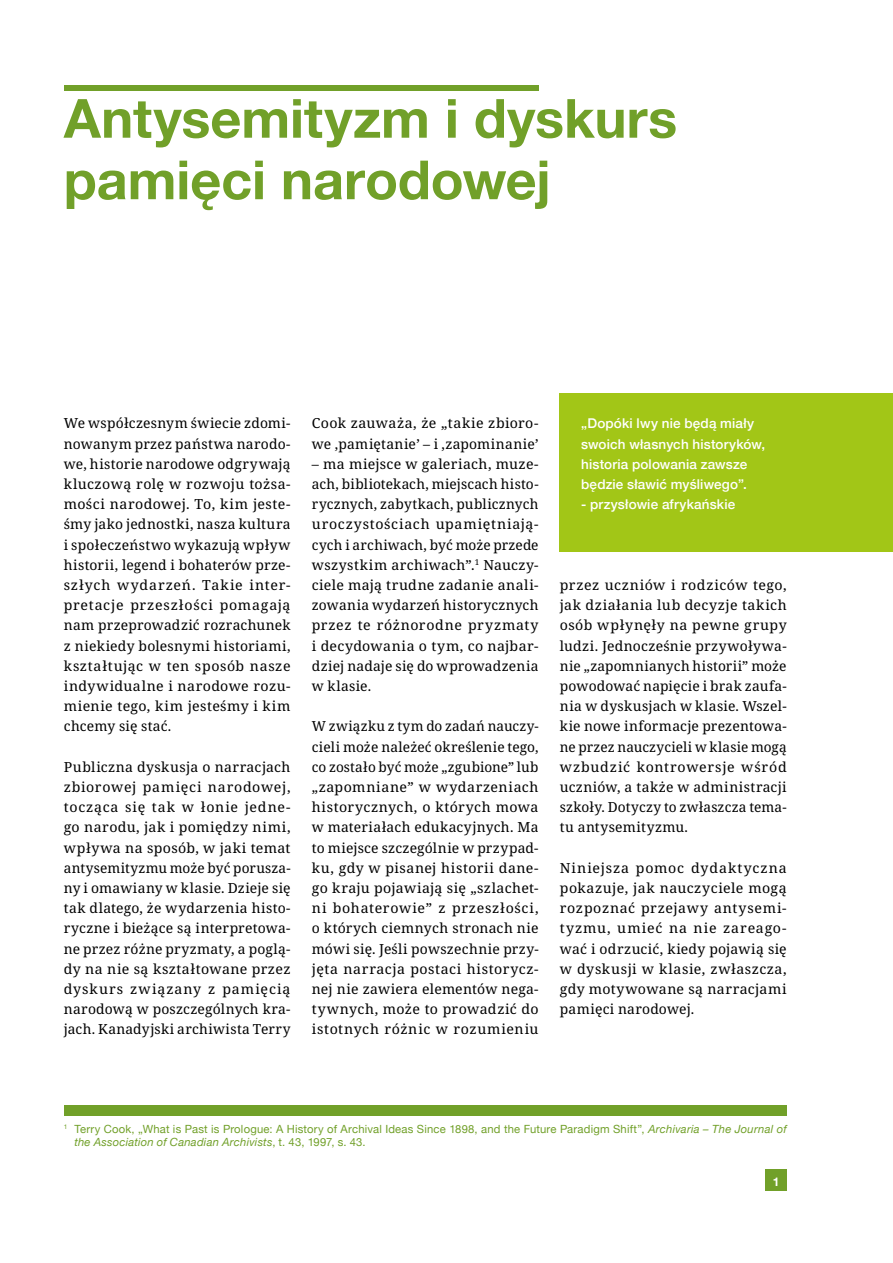
<style>
.page{position:relative;width:893px;height:1263px;background:#fff}
.page>*{position:absolute;margin:0;border:0;box-sizing:border-box;transform-origin:0 0}
.t1{font:700 54px/61.5px "Helvetica Neue";color:#71a029}
.t2{font:13.8px/20.2px "Noto Serif";letter-spacing:.025em;color:#000;text-align:justify}
.t3{font:500 13.5px/20.2px "Helvetica Neue";letter-spacing:.01em;color:#fff}
.t4{font:700 12px "Helvetica Neue";color:#fff}
.t5{font:11.25px/13.5px "Helvetica Neue";letter-spacing:.02em;color:#71a029}
.s1{font-style:italic}
</style>
<div class="page">
<div style="left:64px;top:1105px;width:723px;height:11px;background:#71a029"></div>
<div style="left:765px;top:1169px;width:22px;height:22px;background:#71a029"></div>
<div style="left:64px;top:85px;width:475px;height:5px;background:#71a029"></div>
<div style="left:560px;top:393px;width:333px;height:159px;background:#a2c617"></div>
<h1 class="t1" style="left:64px;top:89px;width:615px">Antysemityzm i dyskurs pamięci narodowej</h1>
<p class="t2" style="left:64px;top:414px;width:228px">We współczesnym świecie zdomi&shy;nowanym przez państwa narodo&shy;we, historie narodowe odgrywają kluczową rolę w rozwoju tożsa&shy;mości narodowej. To, kim jeste&shy;śmy jako jednostki, nasza kultura i społeczeństwo wykazują wpływ historii, legend i bohaterów prze&shy;szłych wydarzeń. Takie inter&shy;pretacje przeszłości pomagają nam przeprowadzić rozrachunek z niekiedy bolesnymi historiami, kształtując w ten sposób nasze indywidualne i narodowe rozu&shy;mienie tego, kim jesteśmy i kim chcemy się stać.</p>
<p class="t2" style="left:64px;top:757px;width:228px">Publiczna dyskusja o narracjach zbiorowej pamięci narodowej, tocząca się tak w łonie jedne&shy;go narodu, jak i pomiędzy nimi, wpływa na sposób, w jaki temat antysemityzmu może być porusza&shy;ny i omawiany w klasie. Dzieje się tak dlatego, że wydarzenia histo&shy;ryczne i bieżące są interpretowa&shy;ne przez różne pryzmaty, a poglą&shy;dy na nie są kształtowane przez dyskurs związany z pamięcią narodową w poszczególnych kra&shy;jach. Kanadyjski archiwista Terry</p>
<p class="t2" style="left:312px;top:414px;width:228px">Cook zauważa, że „takie zbioro&shy;we ‚pamiętanie’ – i ‚zapominanie’</p>
<p class="t2" style="left:312px;top:454px;width:228px">– ma miejsce w galeriach, muze&shy;ach, bibliotekach, miejscach histo&shy;rycznych, zabytkach, publicznych uroczystościach upamiętniają&shy;cych i archiwach, być może przede wszystkim archiwach”.<sup>1</sup> Nauczy&shy;ciele mają trudne zadanie anali&shy;zowania wydarzeń historycznych przez te różnorodne pryzmaty i decydowania o tym, co najbar&shy;dziej nadaje się do wprowadzenia w klasie.</p>
<p class="t2" style="left:312px;top:717px;width:228px">W związku z tym do zadań nauczy&shy;cieli może należeć określenie tego, co zostało być może „zgubione” lub „zapomniane” w wydarzeniach historycznych, o których mowa w materiałach edukacyjnych. Ma to miejsce szczególnie w przypad&shy;ku, gdy w pisanej historii dane&shy;go kraju pojawiają się „szlachet&shy;ni bohaterowie” z przeszłości, o których ciemnych stronach nie mówi się. Jeśli powszechnie przy&shy;jęta narracja postaci historycz&shy;nej nie zawiera elementów nega&shy;tywnych, może to prowadzić do istotnych różnic w rozumieniu</p>
<p class="t3" style="left:581px;top:412px;width:186px">„Dopóki lwy nie będą miały swoich własnych historyków, historia polowania zawsze będzie sławić myśliwego”.</p>
<p class="t3" style="left:581px;top:493px;width:156px">- przysłowie afrykańskie</p>
<p class="t2" style="left:560px;top:575px;width:228px">przez uczniów i rodziców tego, jak działania lub decyzje takich osób wpłynęły na pewne grupy ludzi. Jednocześnie przywoływa&shy;nie „zapomnianych historii” może powodować napięcie i brak zaufa&shy;nia w dyskusjach w klasie. Wszel&shy;kie nowe informacje prezentowa&shy;ne przez nauczycieli w klasie mogą wzbudzić kontrowersje wśród uczniów, a także w administracji szkoły. Dotyczy to zwłaszcza tema&shy;tu antysemityzmu.</p>
<p class="t2" style="left:560px;top:858px;width:228px">Niniejsza pomoc dydaktyczna pokazuje, jak nauczyciele mogą rozpoznać przejawy antysemi&shy;tyzmu, umieć na nie zareago&shy;wać i odrzucić, kiedy pojawią się w dyskusji w klasie, zwłaszcza, gdy motywowane są narracjami pamięci narodowej.</p>
<p class="t5" style="left:74px;top:1123px;width:714px;text-indent:-11px"><sup>1</sup> Terry Cook, „What is Past is Prologue: A History of Archival Ideas Since 1898, and the Future Paradigm Shift”, <span class="s1">Archivaria – The Journal of the Association of Canadian Archivists</span>, t. 43, 1997, s. 43.</p>
<p class="t4" style="left:773px;top:1172px;width:8px">1</p>
</div>
